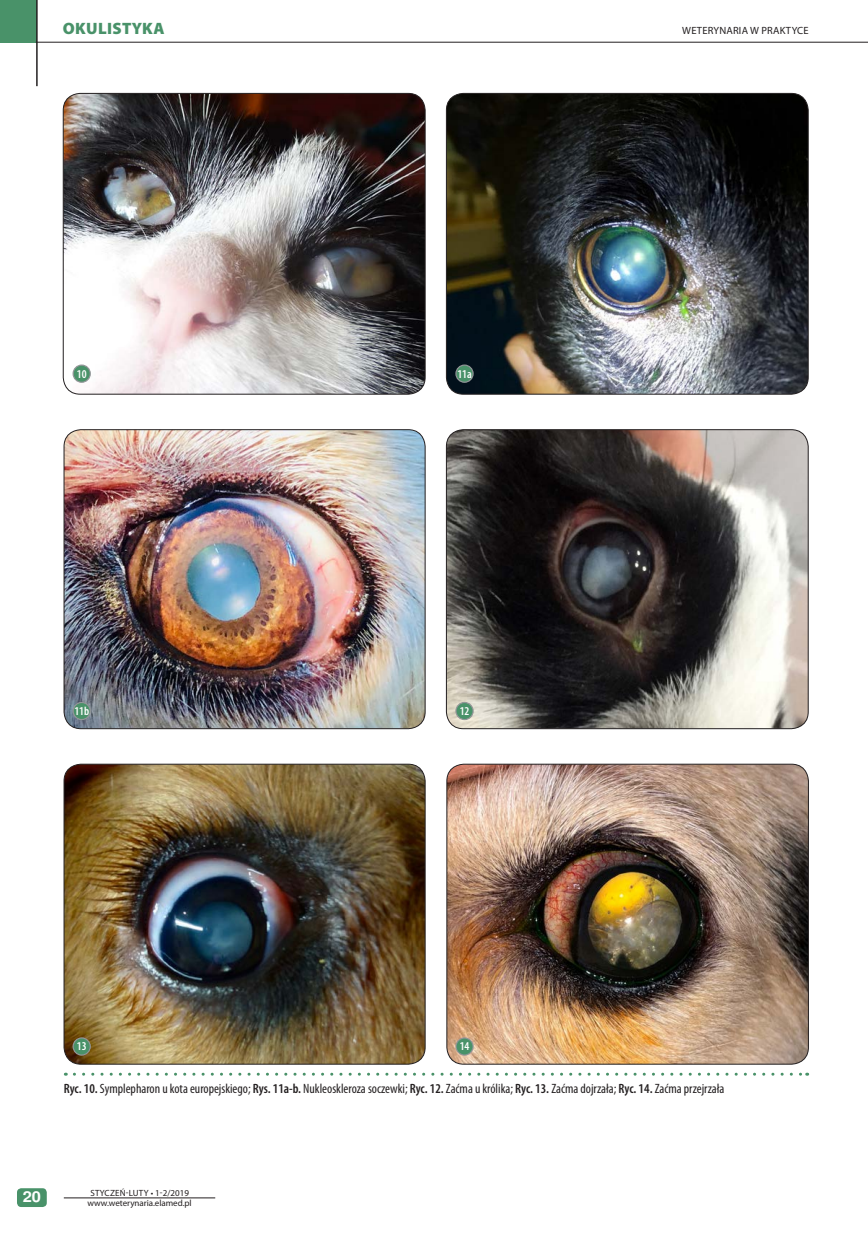
<style>
.page{position:relative;width:868px;height:1234px;background:#fff}
.page>*{position:absolute;margin:0;border:0;box-sizing:border-box;transform-origin:0 0}
.t1{font:900 16.5px "Myriad Pro";letter-spacing:.02em;color:#499269}
.t2{font:700 15px "Nimbus San LCE";color:#fff;scale:1.1 1}
.t3{font:condensed 13.5px "Myriad Pro";color:#231f20}
.t4{font:600 condensed 12px "Myriad Pro";color:#fff}
.t5{font:10.5px "Myriad Pro";letter-spacing:.02em;color:#231f20}
.t6{font:9px "Myriad Pro";letter-spacing:-.005em;color:#231f20}
.t7{font:9px "Myriad Pro";letter-spacing:.02em;color:#231f20}
.s1{font-weight:600}
</style>
<div class="page">
<div style="left:0;top:0;width:37px;height:42px;background:#499269"></div>
<hr style="left:36px;top:0;width:2px;height:86px;background:#231f20">
<hr style="left:36px;top:42px;width:831px;height:1px;background:#231f20">
<div style="left:17px;top:1187px;width:30px;height:19px;background:#499269;border-radius:4px"></div>
<hr style="left:64px;top:1197px;width:151px;height:1px;background:#231f20">
<img style="left:446px;top:93px;width:362px;height:301px">
<div style="left:446px;top:93px;width:362px;height:301px;border:1px solid #231f20;border-radius:17px"></div>
<img style="left:64px;top:429px;width:361px;height:299px">
<div style="left:64px;top:429px;width:361px;height:300px;border:1px solid #231f20;border-radius:17px"></div>
<img style="left:446px;top:429px;width:362px;height:299px">
<div style="left:446px;top:429px;width:362px;height:300px;border:1px solid #231f20;border-radius:17px"></div>
<img style="left:64px;top:765px;width:361px;height:298px">
<div style="left:64px;top:763px;width:361px;height:301px;border:1px solid #231f20;border-radius:17px"></div>
<img style="left:447px;top:764px;width:361px;height:299px">
<div style="left:446px;top:763px;width:362px;height:301px;border:1px solid #231f20;border-radius:17px"></div>
<img style="left:63px;top:93px;width:362px;height:301px">
<div style="left:63px;top:93px;width:362px;height:301px;border:1px solid #231f20;border-radius:17px"></div>
<svg style="left:74px;top:1072px;width:733px;height:3px"></svg>
<div style="left:73px;top:365px;width:17px;height:17px;background:#499269;border-radius:50%"></div>
<div style="left:72px;top:364px;width:19px;height:19px;border:1px solid #939598;border-radius:50%"></div>
<div style="left:73px;top:702px;width:17px;height:17px;background:#499269;border-radius:50%"></div>
<div style="left:72px;top:701px;width:19px;height:19px;border:1px solid #939598;border-radius:50%"></div>
<div style="left:73px;top:1037px;width:17px;height:17px;background:#499269;border-radius:50%"></div>
<div style="left:72px;top:1037px;width:19px;height:18px;border:1px solid #939598;border-radius:50%"></div>
<div style="left:456px;top:365px;width:17px;height:17px;background:#499269;border-radius:50%"></div>
<div style="left:455px;top:364px;width:18px;height:19px;border:1px solid #939598;border-radius:50%"></div>
<div style="left:456px;top:702px;width:17px;height:17px;background:#499269;border-radius:50%"></div>
<div style="left:455px;top:701px;width:18px;height:19px;border:1px solid #939598;border-radius:50%"></div>
<div style="left:456px;top:1037px;width:17px;height:17px;background:#499269;border-radius:50%"></div>
<div style="left:455px;top:1037px;width:18px;height:18px;border:1px solid #939598;border-radius:50%"></div>
<p class="t1" style="left:63px;top:19px;width:103px">OKULISTYKA</p>
<p class="t5" style="left:682px;top:25px;width:128px">WETERYNARIA W PRAKTYCE</p>
<p class="t4" style="left:77px;top:367px;width:11px">10</p>
<p class="t4" style="left:457px;top:367px;width:16px">11a</p>
<p class="t4" style="left:74px;top:704px;width:16px">11b</p>
<p class="t4" style="left:459px;top:704px;width:11px">12</p>
<p class="t4" style="left:77px;top:1039px;width:11px">13</p>
<p class="t4" style="left:459px;top:1039px;width:11px">14</p>
<p class="t3" style="left:64px;top:1081px;width:662px"><span class="s1">Ryc. 10.</span> Symplepharon u kota europejskiego; <span class="s1">Rys. 11a-b.</span> Nukleoskleroza soczewki; <span class="s1">Ryc. 12.</span> Zaćma u królika; <span class="s1">Ryc. 13.</span> Zaćma dojrzała; <span class="s1">Ryc. 14.</span> Zaćma przejrzała</p>
<p class="t2" style="left:23px;top:1187px;width:18px">20</p>
<p class="t7" style="left:90px;top:1187px;width:100px">STYCZEŃ-LUTY • 1-2/2019</p>
<p class="t6" style="left:87px;top:1197px;width:106px">www.weterynaria.elamed.pl</p>
</div>
